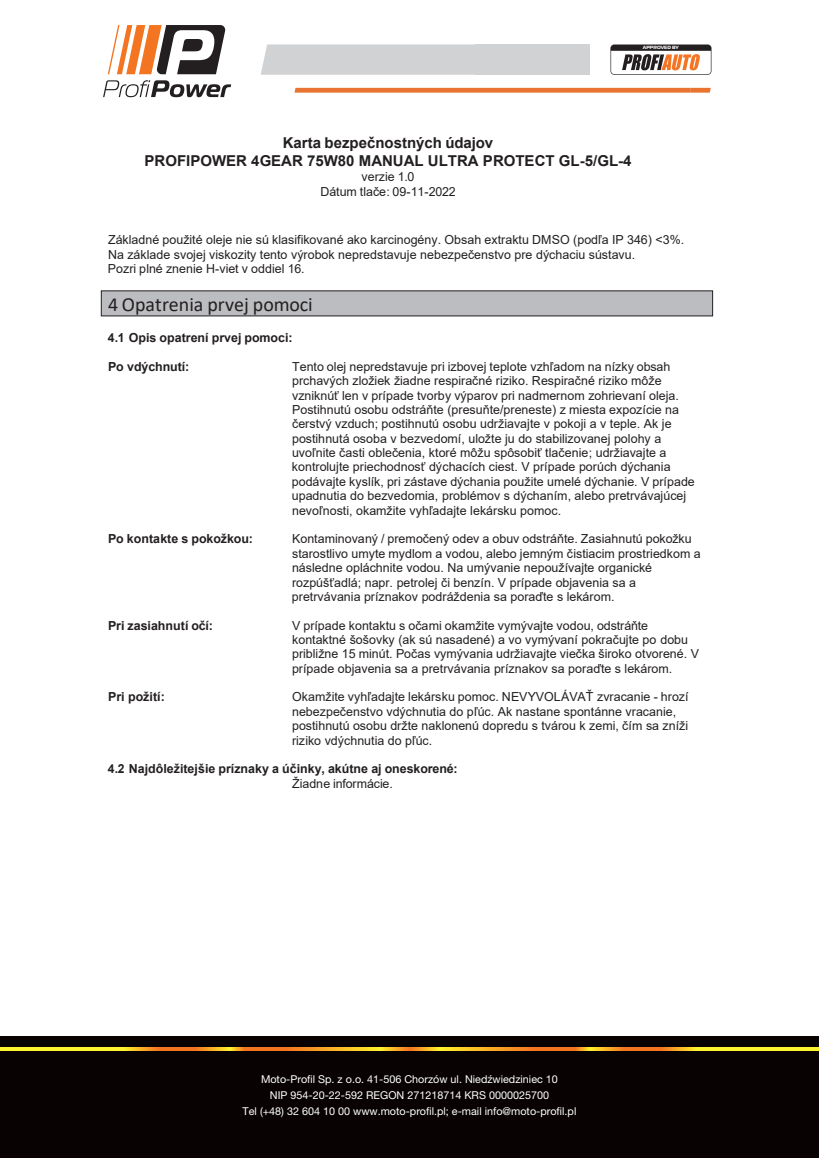
<style>
.page{position:relative;width:819px;height:1158px;background:#fff}
.page>*{position:absolute;margin:0;border:0;box-sizing:border-box;transform-origin:0 0}
.t1{font:20px "Calibri";color:#231f20}
.t2{font:700 15px/18.2px "Arial";color:#231f20;text-align:center}
.t3{font:12.5px/14.4px "Arial";color:#231f20}
.t4{font:700 12.5px "Arial";color:#231f20}
.t5{font:10.75px/16.2px "Helvetica Neue LT Pro";color:#fff;text-align:center}
.t6{font:700 4.62px "Magistral";color:#fff}
</style>
<div class="page">
<div style="left:101px;top:291px;width:612px;height:25px;background:#bcbdc0"></div>
<div style="left:0;top:1036px;width:819px;height:122px;background:#080302"></div>
<svg style="left:0;top:1048px;width:819px;height:2px;background:#fab927"></svg>
<svg style="left:108px;top:25px;width:118px;height:49px"></svg>
<svg style="left:103px;top:80px;width:128px;height:17px"></svg>
<svg style="left:261px;top:44px;width:214px;height:31px;background:#d2d3d5"></svg>
<div style="left:475px;top:44px;width:114px;height:31px;background:#d1d2d4"></div>
<svg style="left:294px;top:88px;width:417px;height:5px;background:#ea7e40"></svg>
<svg style="left:610px;top:45px;width:101px;height:30px"></svg>
<p class="t6" style="left:643px;top:45px;width:37px">APPROVED BY</p>
<p class="t2" style="left:145px;top:134px;width:488px">Karta bezpečnostných údajov<br>PROFIPOWER 4GEAR 75W80 MANUAL ULTRA PROTECT GL-5/GL-4</p>
<p class="t3" style="left:320px;top:170px;width:137px;text-align:center">verzie 1.0<br>Dátum tlače: 09-11-2022</p>
<p class="t3" style="left:108px;top:233px;width:578px">Základné použité oleje nie sú klasifikované ako karcinogény. Obsah extraktu DMSO (podľa IP 346) &lt;3%.<br>Na základe svojej viskozity tento výrobok nepredstavuje nebezpečenstvo pre dýchaciu sústavu.<br>Pozri plné znenie H-viet v oddiel 16.</p>
<h1 class="t1" style="left:108px;top:290px;width:206px">4 Opatrenia prvej pomoci</h1>
<p class="t4" style="left:108px;top:329px;width:186px">4.1 Opis opatrení prvej pomoci:</p>
<p class="t4" style="left:108px;top:357px;width:83px">Po vdýchnutí:</p>
<p class="t3" style="left:292px;top:359px;width:404px">Tento olej nepredstavuje pri izbovej teplote vzhľadom na nízky obsah prchavých zložiek žiadne respiračné riziko. Respiračné riziko môže vzniknúť len v prípade tvorby výparov pri nadmernom zohrievaní oleja.<br>Postihnutú osobu odstráňte (presuňte/preneste) z miesta expozície na čerstvý vzduch; postihnutú osobu udržiavajte v pokoji a v teple. Ak je postihnutá osoba v bezvedomí, uložte ju do stabilizovanej polohy a uvoľnite časti oblečenia, ktoré môžu spôsobiť tlačenie; udržiavajte a kontrolujte priechodnosť dýchacích ciest. V prípade porúch dýchania podávajte kyslík, pri zástave dýchania použite umelé dýchanie. V prípade upadnutia do bezvedomia, problémov s dýchaním, alebo pretrvávajúcej nevoľnosti, okamžite vyhľadajte lekársku pomoc.</p>
<p class="t4" style="left:108px;top:530px;width:147px">Po kontakte s pokožkou:</p>
<p class="t3" style="left:292px;top:532px;width:410px">Kontaminovaný / premočený odev a obuv odstráňte. Zasiahnutú pokožku starostlivo umyte mydlom a vodou, alebo jemným čistiacim prostriedkom a následne opláchnite vodou. Na umývanie nepoužívajte organické rozpúšťadlá; napr. petrolej či benzín. V prípade objavenia sa a pretrvávania príznakov podráždenia sa poraďte s lekárom.</p>
<p class="t4" style="left:108px;top:616px;width:106px">Pri zasiahnutí očí:</p>
<p class="t3" style="left:292px;top:618px;width:408px">V prípade kontaktu s očami okamžite vymývajte vodou, odstráňte kontaktné šošovky (ak sú nasadené) a vo vymývaní pokračujte po dobu približne 15 minút. Počas vymývania udržiavajte viečka široko otvorené. V prípade objavenia sa a pretrvávania príznakov sa poraďte s lekárom.</p>
<p class="t4" style="left:108px;top:688px;width:58px">Pri požití:</p>
<p class="t3" style="left:292px;top:690px;width:398px">Okamžite vyhľadajte lekársku pomoc. NEVYVOLÁVAŤ zvracanie - hrozí nebezpečenstvo vdýchnutia do pľúc. Ak nastane spontánne vracanie, postihnutú osobu držte naklonenú dopredu s tvárou k zemi, čím sa zníži riziko vdýchnutia do pľúc.</p>
<p class="t4" style="left:108px;top:760px;width:351px">4.2 Najdôležitejšie príznaky a účinky, akútne aj oneskorené:</p>
<p class="t3" style="left:292px;top:776px;width:102px">Žiadne informácie.</p>
<p class="t5" style="left:243px;top:1070px;width:335px">Moto-Profil Sp. z o.o. 41-506 Chorzów ul. Niedźwiedziniec 10<br>NIP 954-20-22-592 REGON 271218714 KRS 0000025700<br>Tel (+48) 32 604 10 00 www.moto-profil.pl; e-mail info@moto-profil.pl</p>
</div>
